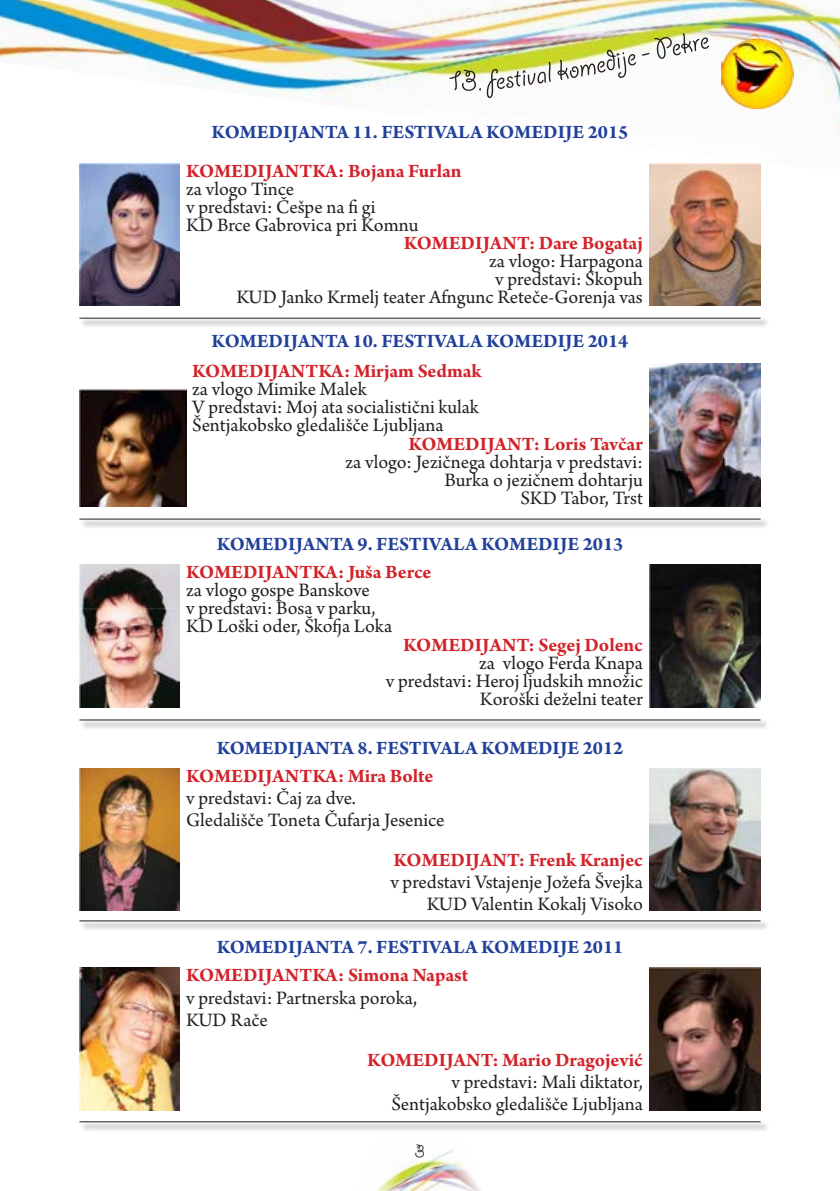
<style>
.page{position:relative;width:840px;height:1191px;background:#fff}
.page>*{position:absolute;margin:0;border:0;box-sizing:border-box;transform-origin:0 0}
.t1{font:20px/18px "Arno Pro";letter-spacing:-.005em;color:#231f20}
.t2{font:700 20px "Arno Pro";color:#d2232a}
.t3{font:700 20px "Arno Pro";color:#21409a}
.t4{font:20px "Giddyup Std";color:#231f20}
</style>
<div class="page">
<img style="left:376px;top:1149px;width:105px;height:42px">
<img style="left:0;top:0;width:839px;height:169px">
<img style="left:720px;top:33px;width:72px;height:76px">
<img style="left:449px;top:33px;width:259px;height:65px">
<div style="left:79px;top:1121px;width:690px;height:10px;background:#231f20;opacity:.85"></div>
<hr style="left:79px;top:1121px;width:681px;height:1px;background:#231f20">
<div style="left:79px;top:317px;width:690px;height:11px;background:#231f20;opacity:.85"></div>
<hr style="left:79px;top:318px;width:681px;height:1px;background:#231f20">
<div style="left:79px;top:518px;width:690px;height:11px;background:#231f20;opacity:.85"></div>
<hr style="left:79px;top:518px;width:681px;height:1px;background:#231f20">
<div style="left:79px;top:719px;width:690px;height:11px;background:#231f20;opacity:.85"></div>
<hr style="left:79px;top:719px;width:681px;height:1px;background:#231f20">
<div style="left:79px;top:920px;width:690px;height:11px;background:#231f20;opacity:.85"></div>
<hr style="left:79px;top:920px;width:681px;height:1px;background:#231f20">
<img style="left:79px;top:163px;width:100px;height:143px">
<img style="left:79px;top:565px;width:100px;height:142px">
<img style="left:79px;top:968px;width:100px;height:142px">
<img style="left:79px;top:768px;width:100px;height:143px">
<img style="left:648px;top:163px;width:112px;height:143px">
<img style="left:649px;top:565px;width:111px;height:142px">
<img style="left:649px;top:968px;width:111px;height:142px">
<img style="left:649px;top:768px;width:111px;height:143px">
<img style="left:649px;top:364px;width:111px;height:142px">
<img style="left:79px;top:390px;width:108px;height:116px">
<p class="t3" style="left:211px;top:121px;width:418px">KOMEDIJANTA 11. FESTIVALA KOMEDIJE 2015</p>
<p class="t2" style="left:186px;top:159px;width:277px">KOMEDIJANTKA: Bojana Furlan</p>
<p class="t1" style="left:186px;top:181px;width:234px">za vlogo Tince<br>v predstavi: Češpe na fi gi<br>KD Brce Gabrovica pri Komnu</p>
<p class="t2" style="left:403px;top:231px;width:240px">KOMEDIJANT: Dare Bogataj</p>
<p class="t1" style="left:236px;top:253px;width:408px;text-align:right">za vlogo: Harpagona<br>v predstavi: Skopuh<br>KUD Janko Krmelj teater Afngunc Reteče-Gorenja vas</p>
<p class="t3" style="left:211px;top:330px;width:418px">KOMEDIJANTA 10. FESTIVALA KOMEDIJE 2014</p>
<p class="t2" style="left:192px;top:360px;width:291px">KOMEDIJANTKA: Mirjam Sedmak</p>
<p class="t1" style="left:192px;top:381px;width:288px">za vlogo Mimike Malek<br>V predstavi: Moj ata socialistični kulak<br>Šentjakobsko gledališče Ljubljana</p>
<p class="t2" style="left:408px;top:432px;width:236px">KOMEDIJANT: Loris Tavčar</p>
<p class="t1" style="left:345px;top:453px;width:299px;text-align:right">za vlogo: Jezičnega dohtarja v predstavi:<br>Burka o jezičnem dohtarju<br>SKD Tabor, Trst</p>
<p class="t3" style="left:216px;top:532px;width:408px">KOMEDIJANTA 9. FESTIVALA KOMEDIJE 2013</p>
<p class="t2" style="left:186px;top:561px;width:247px">KOMEDIJANTKA: Juša Berce</p>
<p class="t1" style="left:186px;top:582px;width:207px">za vlogo gospe Banskove<br>v predstavi: Bosa v parku,<br>KD Loški oder, Škofja Loka</p>
<p class="t2" style="left:403px;top:633px;width:241px">KOMEDIJANT: Segej Dolenc</p>
<p class="t1" style="left:385px;top:654px;width:258px;text-align:right">za vlogo Ferda Knapa<br>v predstavi: Heroj ljudskih množic<br>Koroški deželni teater</p>
<p class="t3" style="left:216px;top:736px;width:408px">KOMEDIJANTA 8. FESTIVALA KOMEDIJE 2012</p>
<p class="t2" style="left:186px;top:764px;width:248px">KOMEDIJANTKA: Mira Bolte</p>
<p class="t1" style="left:186px;top:788px;width:260px;line-height:22px">v predstavi: Čaj za dve.<br>Gledališče Toneta Čufarja Jesenice</p>
<p class="t2" style="left:393px;top:848px;width:251px">KOMEDIJANT: Frenk Kranjec</p>
<p class="t1" style="left:390px;top:872px;width:254px;line-height:22px;text-align:right">v predstavi Vstajenje Jožefa Švejka<br>KUD Valentin Kokalj Visoko</p>
<p class="t3" style="left:216px;top:935px;width:408px">KOMEDIJANTA 7. FESTIVALA KOMEDIJE 2011</p>
<p class="t2" style="left:186px;top:964px;width:283px">KOMEDIJANTKA: Simona Napast</p>
<p class="t1" style="left:186px;top:987px;width:232px;line-height:22px">v predstavi: Partnerska poroka,<br>KUD Rače</p>
<p class="t2" style="left:367px;top:1048px;width:277px">KOMEDIJANT: Mario Dragojević</p>
<p class="t1" style="left:391px;top:1071px;width:253px;line-height:22px;text-align:right">v predstavi: Mali diktator,<br>Šentjakobsko gledališče Ljubljana</p>
<p class="t4" style="left:414px;top:1140px;width:12px">3</p>
</div>
